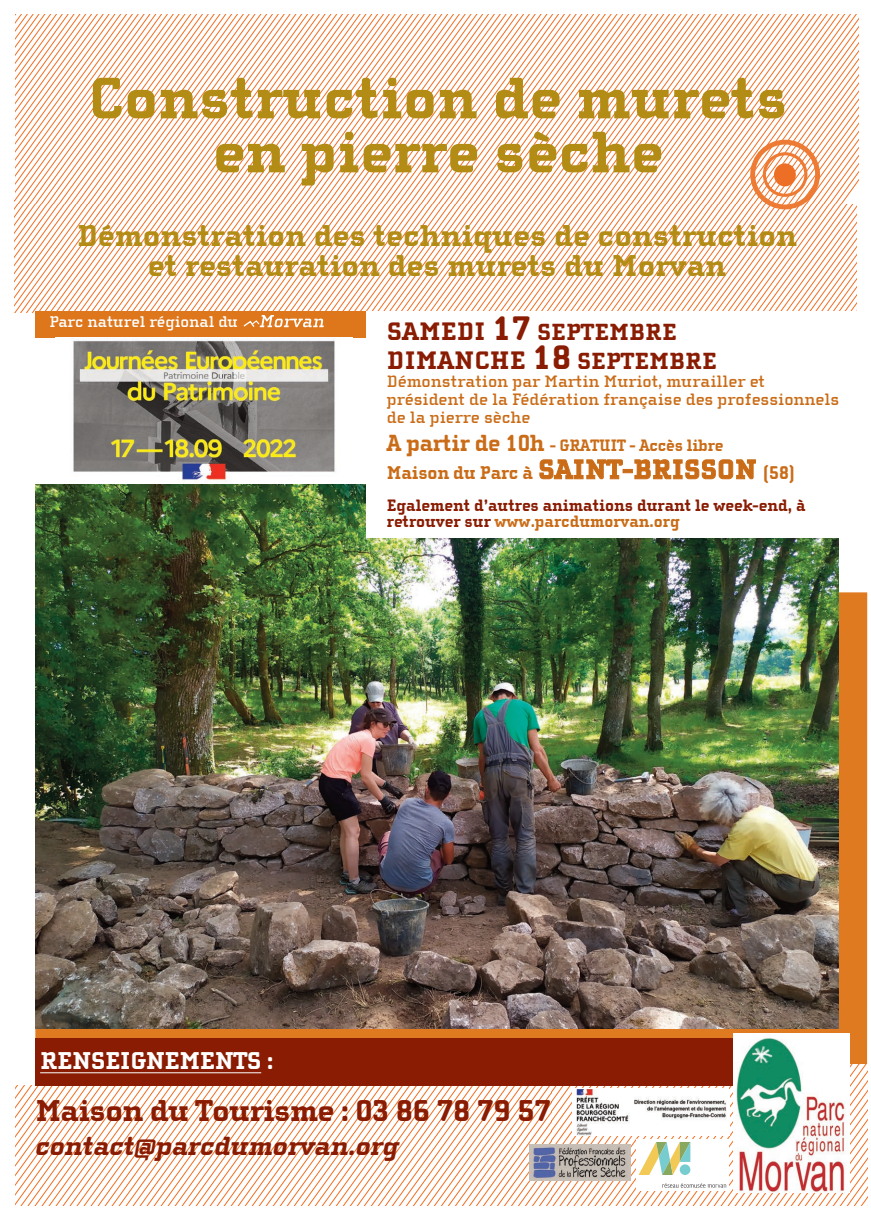
<style>
.page{position:relative;width:871px;height:1219px;background:#fff}
.page>*{position:absolute;margin:0;border:0;box-sizing:border-box;transform-origin:0 0}
.t1{font:700 60px/54px "Cholla Slab Ult";color:#b38c16;text-align:center}
.t2{font:700 31px/30px "Cholla Slab Ult";color:#b38c16;text-align:center}
.t3{font:700 31px "Cholla Slab Ult";letter-spacing:-.02em;color:#891c02}
.t4{font:27px "Cholla Slab Ult Bold Obl";letter-spacing:-.01em;color:#891c02}
.t5{font:700 25px "Cholla Slab Ult";letter-spacing:-.02em;color:#fff}
.t6{font:700 24px/29px "Cholla Slab Ult";color:#891c02}
.t7{font:700 19px "Cholla Slab Ult";letter-spacing:-.01em;color:#ca6c17;scale:.93 1}
.t8{font:700 17px/18px "Cholla Slab";color:#ca6c17}
.t9{font:700 17px/16px "Cholla Slab Ult";color:#891c02;scale:.93 1}
.t10{font:700 17px "Cholla Slab Ult";letter-spacing:-.01em;color:#ca6c17;scale:.93 1}
.t11{font:700 16px "Cholla Slab";color:#fff}
.s1{font-size:26px}
.s2{font-size:35px}
.s3{font-size:24px}
.s4{font-size:28px}
.s5{color:#ca6c17}
</style>
<div class="page">
<div style="left:35px;top:592px;width:831px;height:510px;background:#df7a20"></div>
<div style="left:35px;top:311px;width:333px;height:26px;background:#de761b"></div>
<svg style="left:14px;top:14px;width:843px;height:314px"></svg>
<div style="left:773px;top:163px;width:22px;height:23px;background:#ed6f25;border-radius:50%"></div>
<svg style="left:15px;top:1065px;width:852px;height:141px"></svg>
<div style="left:35px;top:1038px;width:703px;height:48px;background:#891c02"></div>
<hr style="left:40px;top:1072px;width:221px;height:1px;background:#fff">
<img style="left:35px;top:483px;width:802px;height:545px">
<div style="left:366px;top:311px;width:490px;height:227px;background:#fff"></div>
<img style="left:73px;top:338px;width:263px;height:142px">
<img style="left:529px;top:1145px;width:101px;height:36px">
<div style="left:572px;top:1089px;width:157px;height:47px;background:#fff"></div>
<img style="left:576px;top:1089px;width:151px;height:46px">
<img style="left:733px;top:1034px;width:115px;height:158px">
<h1 class="t1" style="left:88px;top:72px;width:700px">Construction de murets en pierre sèche</h1>
<h2 class="t2" style="left:77px;top:220px;width:721px">Démonstration des techniques de construction et restauration des murets du Morvan</h2>
<p class="t11" style="left:49px;top:312px;width:190px">Parc naturel régional du</p>
<h3 class="t6" style="left:387px;top:318px;width:331px"><span class="s1">SAMEDI</span> <span class="s2">17</span> SEPTEMBRE<br><span class="s1">DIMANCHE</span> <span class="s2">18</span> SEPTEMBRE</h3>
<p class="t8" style="left:387px;top:372px;width:454px">Démonstration par Martin Muriot, murailler et président de la Fédération française des professionnels de la pierre sèche</p>
<p class="t10" style="left:387px;top:436px;width:363px"><span class="s3">A partir de 10h</span> - GRATUIT - Accès libre</p>
<p class="t7" style="left:387px;top:462px;width:440px">Maison du Parc à <span class="s4">SAINT-BRISSON</span> (58)</p>
<p class="t9" style="left:387px;top:498px;width:451px">Egalement d’autres animations durant le week-end, à retrouver sur <span class="s5">www.parcdumorvan.org</span></p>
<h3 class="t5" style="left:40px;top:1047px;width:235px">RENSEIGNEMENTS :</h3>
<h2 class="t3" style="left:35px;top:1093px;width:517px">Maison du Tourisme : 03 86 78 79 57</h2>
<h3 class="t4" style="left:35px;top:1131px;width:365px">contact@parcdumorvan.org</h3>
</div>
